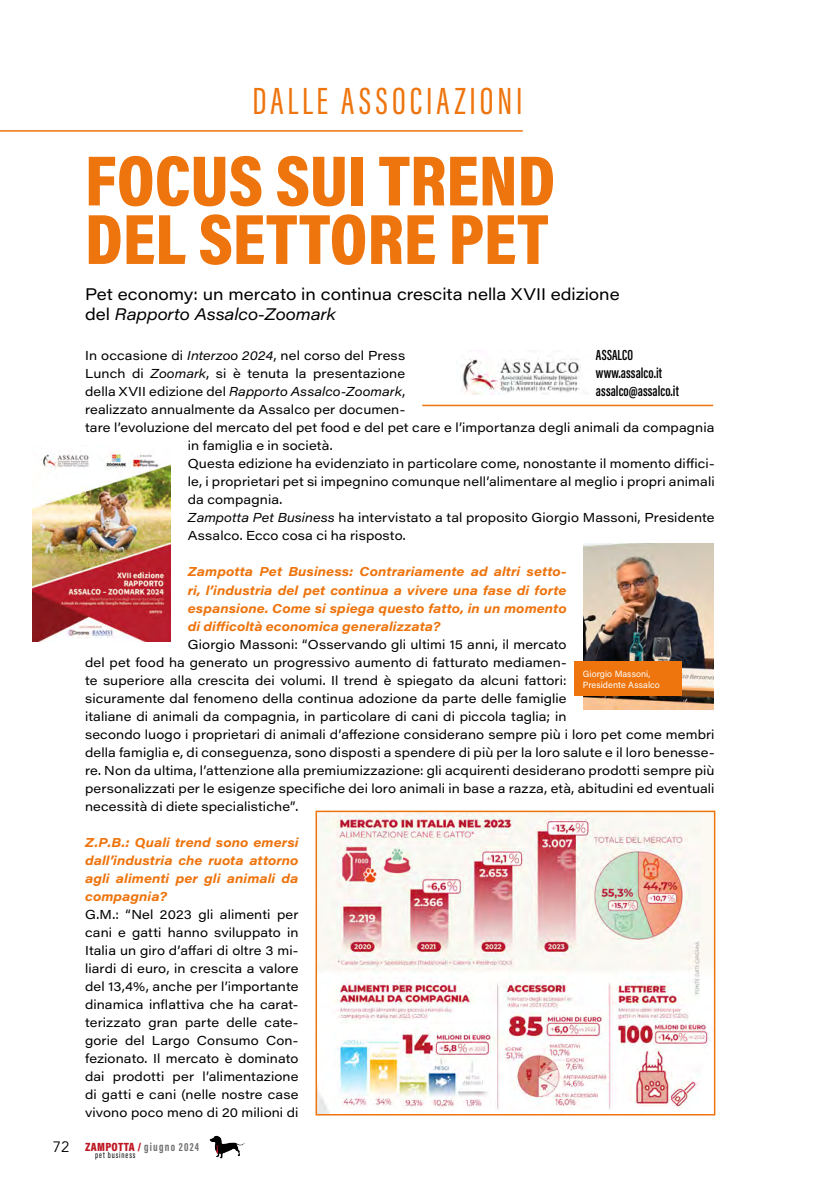
<style>
.page{position:relative;width:821px;height:1200px;background:#fff}
.page>*{position:absolute;margin:0;border:0;box-sizing:border-box;transform-origin:0 0}
.t1{font:900 72px/58.5px "Acumin Pro Cond";color:#ee740d}
.t2{font:39px "Acumin Pro Extra Cond";letter-spacing:.1em;color:#ee740d}
.t3{font:16.5px/19.8px "Acumin Pro Wide";color:#000}
.t4{font:600 15px/18px "Acumin Pro Extra Cond";color:#000}
.t5{font:12.75px/18px "Acumin Pro Wide";letter-spacing:.01em;color:#000}
.t6{font:italic 700 12.75px/18px "Acumin Pro Wide";letter-spacing:.01em;color:#ee740d;text-align:justify}
.t7{font:italic 12.75px "Acumin Pro Wide";letter-spacing:.01em;color:#000}
.t8{font:700 12px "Acumin Pro Extra Cond";letter-spacing:.1em;color:#706f6f}
.t9{font:9px/10.5px "Acumin Pro";letter-spacing:.01em;color:#fff}
.t10{font:9px "Acumin Pro Extra Cond";letter-spacing:.1em;color:#000}
.s1{font-style:italic}
.s2{font-style:normal}
.s3{font-family:"Avenir";font-weight:400;font-size:15px;color:#000}
.s4{font-family:"Acumin Pro Cond";font-weight:900;color:#be1622}
</style>
<div class="page">
<svg style="left:209px;top:1135px;width:36px;height:23px"></svg>
<hr style="left:422px;top:404px;width:291px;height:2px;background:#ee740d">
<img style="left:462px;top:350px;width:119px;height:44px">
<hr style="left:0;top:130px;width:523px;height:2px;background:#ee740d">
<img style="left:33px;top:452px;width:138px;height:189px">
<img style="left:583px;top:543px;width:130px;height:166px">
<div style="left:574px;top:661px;width:107px;height:34px;background:#ee740d"></div>
<img style="left:318px;top:813px;width:394px;height:299px">
<div style="left:315px;top:810px;width:400px;height:305px;border:2px solid #ee740d"></div>
<h2 class="t2" style="left:252px;top:78px;width:272px">DALLE ASSOCIAZIONI</h2>
<h1 class="t1" style="left:85px;top:149px;width:472px">FOCUS SUI TREND<br>DEL SETTORE PET</h1>
<p class="t3" style="left:85px;top:283px;width:536px">Pet economy: un mercato in continua crescita nella XVII edizione del <span class="s1">Rapporto Assalco-Zoomark</span></p>
<p class="t4" style="left:596px;top:346px;width:84px">ASSALCO www.assalco.it assalco@assalco.it</p>
<p class="t5" style="left:85px;top:346px;width:321px">In occasione di <span class="s1">Interzoo 2024</span>, nel corso del Press</p>
<p class="t5" style="left:85px;top:364px;width:321px">Lunch di <span class="s1">Zoomark</span>, si è tenuta la presentazione</p>
<p class="t7" style="left:85px;top:382px;width:321px"><span class="s2">della XVII edizione del</span> Rapporto Assalco-Zoomark<span class="s2">,</span></p>
<p class="t5" style="left:85px;top:400px;width:321px">realizzato annualmente da Assalco per documen-</p>
<p class="t5" style="left:85px;top:418px;width:631px">tare l’evoluzione del mercato del pet food e del pet care e l’importanza degli animali da compagnia</p>
<p class="t5" style="left:188px;top:436px;width:146px">in famiglia e in società.</p>
<p class="t5" style="left:188px;top:454px;width:528px">Questa edizione ha evidenziato in particolare come, nonostante il momento diffici-</p>
<p class="t5" style="left:188px;top:472px;width:528px">le, i proprietari pet si impegnino comunque nell’alimentare al meglio i propri animali</p>
<p class="t5" style="left:188px;top:490px;width:96px">da compagnia.</p>
<p class="t5" style="left:188px;top:508px;width:528px"><span class="s1">Zampotta Pet Business</span> ha intervistato a tal proposito Giorgio Massoni, Presidente</p>
<p class="t5" style="left:188px;top:526px;width:219px">Assalco. Ecco cosa ci ha risposto.</p>
<p class="t6" style="left:188px;top:562px;width:380px">Zampotta Pet Business: Contrariamente ad altri setto&shy;ri, l’industria del pet continua a vivere una fase di forte espansione. Come si spiega questo fatto, in un momento di difficoltà economica generalizzata?</p>
<p class="t5" style="left:85px;top:634px;width:631px;text-indent:103px">Giorgio Massoni: “Osservando gli ultimi 15 anni, il mercato<br>del pet food ha generato un progressivo aumento di fatturato mediamen-<br>te superiore alla crescita dei volumi. Il trend è spiegato da alcuni fattori:<br>sicuramente dal fenomeno della continua adozione da parte delle famiglie<br>italiane di animali da compagnia, in particolare di cani di piccola taglia; in<br>secondo luogo i proprietari di animali d’affezione considerano sempre più i loro pet come membri della famiglia e, di conseguenza, sono disposti a spendere di più per la loro salute e il loro benesse&shy;re. Non da ultima, l’attenzione alla premiumizzazione: gli acquirenti desiderano prodotti sempre più personalizzati per le esigenze specifiche dei loro animali in base a razza, età, abitudini ed eventuali necessità di diete specialistiche”.</p>
<p class="t6" style="left:85px;top:832px;width:215px">Z.P.B.: Quali trend sono emersi dall’industria che ruota attorno agli alimenti per gli animali da compagnia?</p>
<p class="t5" style="left:85px;top:904px;width:215px;text-align:justify">G.M.: “Nel 2023 gli alimenti per cani e gatti hanno sviluppato in Italia un giro d’affari di oltre 3 mi&shy;liardi di euro, in crescita a valore del 13,4%, anche per l’importante dinamica inflattiva che ha carat&shy;terizzato gran parte delle cate&shy;gorie del Largo Consumo Con&shy;fezionato. Il mercato è dominato dai prodotti per l’alimentazione di gatti e cani (nelle nostre case vivono poco meno di 20 milioni di</p>
<p class="t9" style="left:583px;top:668px;width:79px">Giorgio Massoni,<br>Presidente Assalco</p>
<p class="t8" style="left:53px;top:1139px;width:148px"><span class="s3">72</span> <span class="s4">ZAMPOTTA /</span> giugno 2024</p>
<p class="t10" style="left:95px;top:1148px;width:42px">pet business</p>
</div>
